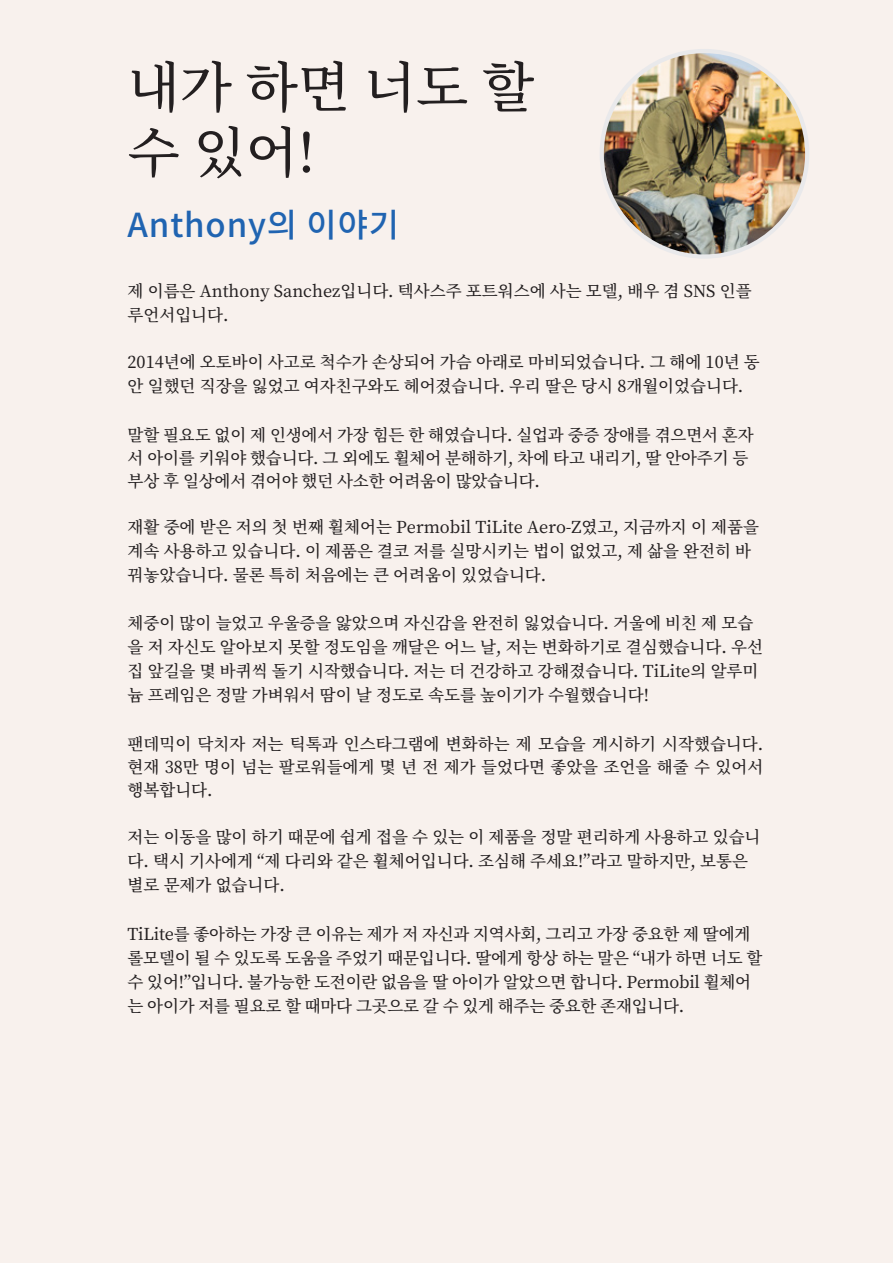
<style>
.page{position:relative;width:893px;height:1263px;background:#f8f1ed}
.page>*{position:absolute;margin:0;border:0;box-sizing:border-box;transform-origin:0 0}
.t1{font:500 54px/65.1px "Noto Serif KR";color:#231f20}
.t2{font:500 33px "Noto Sans KR";letter-spacing:.025em;color:#2064b1}
.t3{font:500 16.5px/24px "Noto Serif KR";color:#231f20}
</style>
<div class="page">
<img style="left:602px;top:51px;width:205px;height:206px;border-radius:103px">
<h1 class="t1" style="left:128px;top:56px;width:408px">내가 하면 너도 할 수 있어!</h1>
<h2 class="t2" style="left:128px;top:206px;width:273px">Anthony의 이야기</h2>
<p class="t3" style="left:128px;top:280px;width:626px">제 이름은 Anthony Sanchez입니다. 텍사스주 포트워스에 사는 모델, 배우 겸 SNS 인플 루언서입니다.</p>
<p class="t3" style="left:128px;top:350px;width:634px">2014년에 오토바이 사고로 척수가 손상되어 가슴 아래로 마비되었습니다. 그 해에 10년 동 안 일했던 직장을 잃었고 여자친구와도 헤어졌습니다. 우리 딸은 당시 8개월이었습니다.</p>
<p class="t3" style="left:128px;top:423px;width:628px;line-height:23.1px">말할 필요도 없이 제 인생에서 가장 힘든 한 해였습니다. 실업과 중증 장애를 겪으면서 혼자 서 아이를 키워야 했습니다. 그 외에도 휠체어 분해하기, 차에 타고 내리기, 딸 안아주기 등 부상 후 일상에서 겪어야 했던 사소한 어려움이 많았습니다.</p>
<p class="t3" style="left:128px;top:515px;width:633px">재활 중에 받은 저의 첫 번째 휠체어는 Permobil TiLite Aero-Z였고, 지금까지 이 제품을 계속 사용하고 있습니다. 이 제품은 결코 저를 실망시키는 법이 없었고, 제 삶을 완전히 바 꿔놓았습니다. 물론 특히 처음에는 큰 어려움이 있었습니다.</p>
<p class="t3" style="left:128px;top:611px;width:637px">체중이 많이 늘었고 우울증을 앓았으며 자신감을 완전히 잃었습니다. 거울에 비친 제 모습 을 저 자신도 알아보지 못할 정도임을 깨달은 어느 날, 저는 변화하기로 결심했습니다. 우선 집 앞길을 몇 바퀴씩 돌기 시작했습니다. 저는 더 건강하고 강해졌습니다. TiLite의 알루미 늄 프레임은 정말 가벼워서 땀이 날 정도로 속도를 높이기가 수월했습니다!</p>
<p class="t3" style="left:128px;top:733px;width:637px;line-height:23.1px;text-align:justify">팬데믹이 닥치자 저는 틱톡과 인스타그램에 변화하는 제 모습을 게시하기 시작했습니다. 현재 38만 명이 넘는 팔로워들에게 몇 년 전 제가 들었다면 좋았을 조언을 해줄 수 있어서 행복합니다.</p>
<p class="t3" style="left:128px;top:825px;width:634px">저는 이동을 많이 하기 때문에 쉽게 접을 수 있는 이 제품을 정말 편리하게 사용하고 있습니 다. 택시 기사에게 “제 다리와 같은 휠체어입니다. 조심해 주세요!”라고 말하지만, 보통은 별로 문제가 없습니다.</p>
<p class="t3" style="left:128px;top:923px;width:636px">TiLite를 좋아하는 가장 큰 이유는 제가 저 자신과 지역사회, 그리고 가장 중요한 제 딸에게 롤모델이 될 수 있도록 도움을 주었기 때문입니다. 딸에게 항상 하는 말은 “내가 하면 너도 할 수 있어!”입니다. 불가능한 도전이란 없음을 딸 아이가 알았으면 합니다. Permobil 휠체어 는 아이가 저를 필요로 할 때마다 그곳으로 갈 수 있게 해주는 중요한 존재입니다.</p>
</div>
